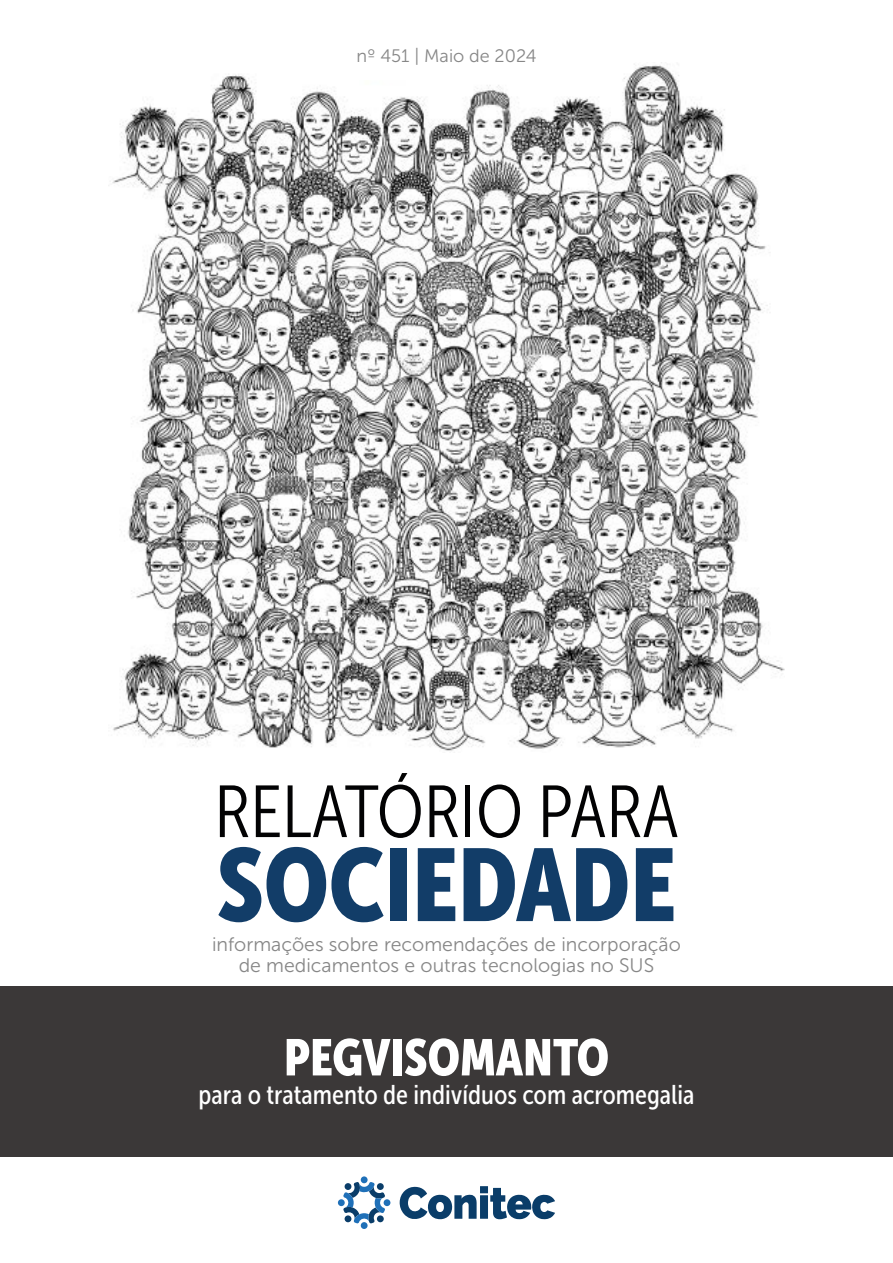
<style>
.page{position:relative;width:893px;height:1263px;background:#fff}
.page>*{position:absolute;margin:0;border:0;box-sizing:border-box;transform-origin:0 0}
.t1{font:102px "Museo Sans Cond 900";color:#123d68}
.t2{font:73.5px "Museo Sans Cond 300";color:#020203}
.t3{font:51px "Museo Sans Cond 900";color:#fff}
.t4{font:27px "Museo Sans Cond 500";color:#fff}
.t5{font:19.5px/21px "Museo Sans 300";color:#878787;text-align:center}
.t6{font:18px "Museo Sans 300";color:#878787}
</style>
<div class="page">
<img style="left:108px;top:62px;width:677px;height:689px">
<div style="left:271px;top:39px;width:336px;height:41px;background:#fff"></div>
<svg style="left:400px;top:1186px;width:155px;height:33px"></svg>
<div style="left:361px;top:1176px;width:7px;height:7px;background:#1f70b8;border-radius:50%"></div>
<div style="left:384px;top:1199px;width:6px;height:7px;background:#1f70b8;border-radius:50%"></div>
<div style="left:338px;top:1199px;width:7px;height:7px;background:#1f70b8;border-radius:50%"></div>
<div style="left:361px;top:1222px;width:7px;height:7px;background:#1f70b8;border-radius:50%"></div>
<svg style="left:343px;top:1182px;width:42px;height:41px"></svg>
<div style="left:0;top:986px;width:893px;height:171px;background:#3b3838"></div>
<p class="t6" style="left:356px;top:46px;width:182px">nº 451 | Maio de 2024</p>
<h2 class="t2" style="left:214px;top:772px;width:466px">RELATÓRIO PARA</h2>
<h1 class="t1" style="left:217px;top:827px;width:461px">SOCIEDADE</h1>
<p class="t5" style="left:212px;top:934px;width:470px">informações sobre recomendações de incorporação de medicamentos e outras tecnologias no SUS</p>
<h3 class="t3" style="left:284px;top:1028px;width:327px">PEGVISOMANTO</h3>
<h3 class="t4" style="left:199px;top:1080px;width:497px">para o tratamento de indivíduos com acromegalia</h3>
</div>
